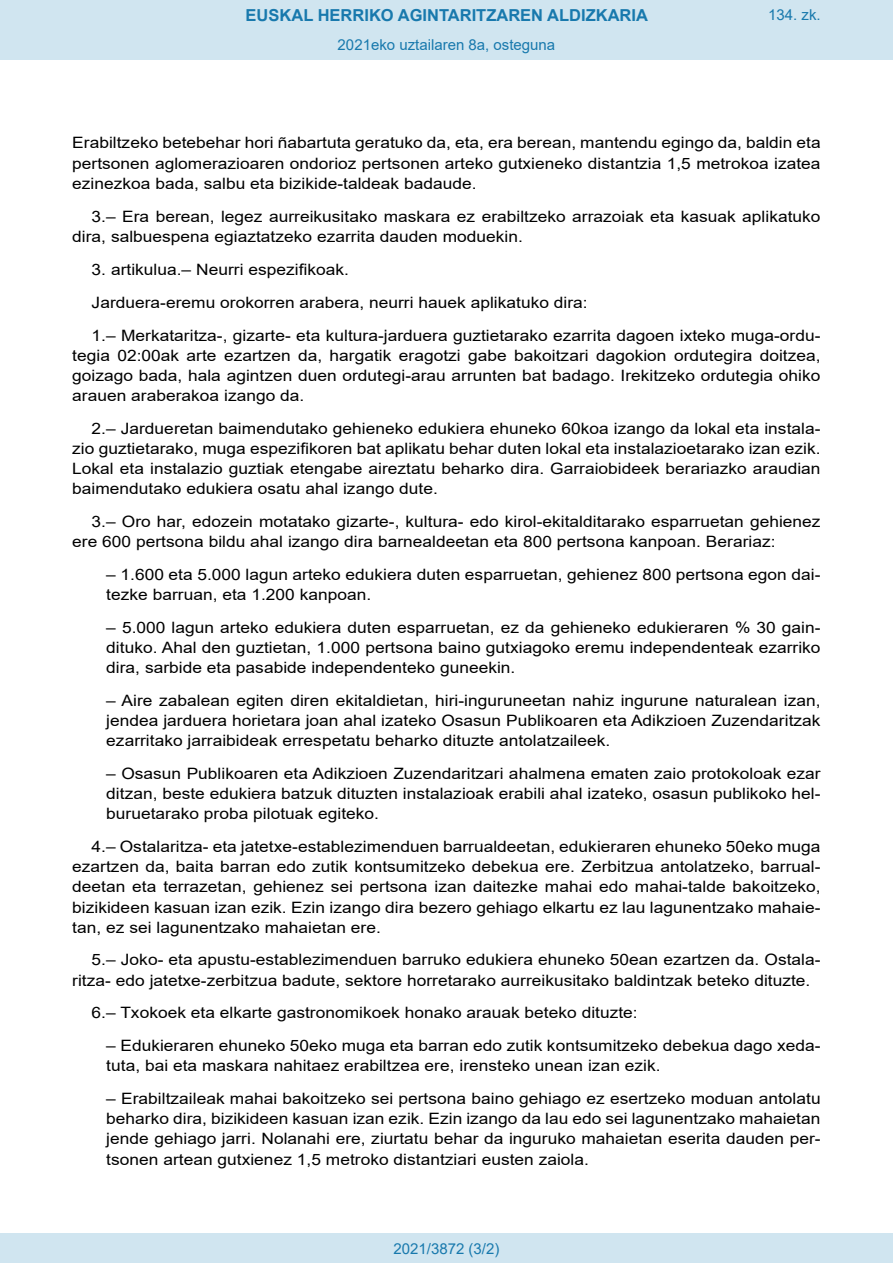
<style>
.page{position:relative;width:893px;height:1263px;background:#fff}
.page>*{position:absolute;margin:0;border:0;box-sizing:border-box;transform-origin:0 0}
.t1{font:700 16.5px "Arial";color:#1879ad}
.BOPVDetalle{font:15.6px/20.1px "Arial";color:#000;text-align:justify;scale:1.11 1}
.BOPVDetalle1{font:15.6px/20.1px "Arial";color:#000;text-align:justify;scale:1.11 1}
.Paginacion_Centro{font:15px "Arial";color:#1879ad}
</style>
<div class="page">
<div style="left:0;top:0;width:893px;height:60px;background:#d0e5f0"></div>
<div style="left:0;top:1233px;width:893px;height:30px;background:#d0e5f0"></div>
<p class="t1" style="left:246px;top:3px;width:404px">EUSKAL HERRIKO AGINTARITZAREN ALDIZKARIA</p>
<p class="Paginacion_Centro" style="left:338px;top:35px;width:219px">2021eko uztailaren 8a, osteguna</p>
<p class="Paginacion_Centro" style="left:768px;top:5px;width:54px">134. zk.</p>
<p class="BOPVDetalle" style="left:72px;top:132px;width:676px;line-height:20.5px">Erabiltzeko betebehar hori ñabartuta geratuko da, eta, era berean, mantendu egingo da, baldin eta pertsonen aglomerazioaren ondorioz pertsonen arteko gutxieneko distantzia 1,5 metrokoa izatea ezinezkoa bada, salbu eta bizikide-taldeak badaude.</p>
<p class="BOPVDetalle" style="left:72px;top:206px;width:676px;text-indent:19px">3.– Era berean, legez aurreikusitako maskara ez erabiltzeko arrazoiak eta kasuak aplikatuko dira, salbuespena egiaztatzeko ezarrita dauden moduekin.</p>
<p class="BOPVDetalle" style="left:92px;top:259px;width:233px">3. artikulua.– Neurri espezifikoak.</p>
<p class="BOPVDetalle" style="left:92px;top:292px;width:448px">Jarduera-eremu orokorren arabera, neurri hauek aplikatuko dira:</p>
<p class="BOPVDetalle" style="left:72px;top:325px;width:676px;text-indent:19px">1.– Merkataritza-, gizarte- eta kultura-jarduera guztietarako ezarrita dagoen ixteko muga-ordu&shy;tegia 02:00ak arte ezartzen da, hargatik eragotzi gabe bakoitzari dagokion ordutegira doitzea, goizago bada, hala agintzen duen ordutegi-arau arrunten bat badago. Irekitzeko ordutegia ohiko arauen araberakoa izango da.</p>
<p class="BOPVDetalle" style="left:72px;top:418px;width:676px;text-indent:19px">2.– Jardueretan baimendutako gehieneko edukiera ehuneko 60koa izango da lokal eta instala&shy;zio guztietarako, muga espezifikoren bat aplikatu behar duten lokal eta instalazioetarako izan ezik.<br>Lokal eta instalazio guztiak etengabe aireztatu beharko dira. Garraiobideek berariazko araudian baimendutako edukiera osatu ahal izango dute.</p>
<p class="BOPVDetalle" style="left:72px;top:511px;width:676px;text-indent:19px">3.– Oro har, edozein motatako gizarte-, kultura- edo kirol-ekitalditarako esparruetan gehienez ere 600 pertsona bildu ahal izango dira barnealdeetan eta 800 pertsona kanpoan. Berariaz:</p>
<p class="BOPVDetalle1" style="left:106px;top:564px;width:645px">– 1.600 eta 5.000 lagun arteko edukiera duten esparruetan, gehienez 800 pertsona egon dai&shy;tezke barruan, eta 1.200 kanpoan.</p>
<p class="BOPVDetalle1" style="left:106px;top:617px;width:645px">– 5.000 lagun arteko edukiera duten esparruetan, ez da gehieneko edukieraren % 30 gain&shy;dituko. Ahal den guztietan, 1.000 pertsona baino gutxiagoko eremu independenteak ezarriko dira, sarbide eta pasabide independenteko guneekin.</p>
<p class="BOPVDetalle1" style="left:106px;top:690px;width:645px">– Aire zabalean egiten diren ekitaldietan, hiri-inguruneetan nahiz ingurune naturalean izan, jendea jarduera horietara joan ahal izateko Osasun Publikoaren eta Adikzioen Zuzendaritzak ezarritako jarraibideak errespetatu beharko dituzte antolatzaileek.</p>
<p class="BOPVDetalle1" style="left:106px;top:763px;width:645px">– Osasun Publikoaren eta Adikzioen Zuzendaritzari ahalmena ematen zaio protokoloak ezar ditzan, beste edukiera batzuk dituzten instalazioak erabili ahal izateko, osasun publikoko hel&shy;buruetarako proba pilotuak egiteko.</p>
<p class="BOPVDetalle" style="left:72px;top:836px;width:676px;text-indent:19px">4.– Ostalaritza- eta jatetxe-establezimenduen barrualdeetan, edukieraren ehuneko 50eko muga ezartzen da, baita barran edo zutik kontsumitzeko debekua ere. Zerbitzua antolatzeko, barrual&shy;deetan eta terrazetan, gehienez sei pertsona izan daitezke mahai edo mahai-talde bakoitzeko, bizikideen kasuan izan ezik. Ezin izango dira bezero gehiago elkartu ez lau lagunentzako mahaie&shy;tan, ez sei lagunentzako mahaietan ere.</p>
<p class="BOPVDetalle" style="left:72px;top:950px;width:676px;text-indent:19px">5.– Joko- eta apustu-establezimenduen barruko edukiera ehuneko 50ean ezartzen da. Ostala&shy;ritza- edo jatetxe-zerbitzua badute, sektore horretarako aurreikusitako baldintzak beteko dituzte.</p>
<p class="BOPVDetalle" style="left:92px;top:1003px;width:493px">6.– Txokoek eta elkarte gastronomikoek honako arauak beteko dituzte:</p>
<p class="BOPVDetalle1" style="left:106px;top:1036px;width:645px">– Edukieraren ehuneko 50eko muga eta barran edo zutik kontsumitzeko debekua dago xeda&shy;tuta, bai eta maskara nahitaez erabiltzea ere, irensteko unean izan ezik.</p>
<p class="BOPVDetalle1" style="left:106px;top:1088px;width:645px">– Erabiltzaileak mahai bakoitzeko sei pertsona baino gehiago ez esertzeko moduan antolatu beharko dira, bizikideen kasuan izan ezik. Ezin izango da lau edo sei lagunentzako mahaietan jende gehiago jarri. Nolanahi ere, ziurtatu behar da inguruko mahaietan eserita dauden per&shy;tsonen artean gutxienez 1,5 metroko distantziari eusten zaiola.</p>
<p class="Paginacion_Centro" style="left:393px;top:1238px;width:107px">2021/3872 (3/2)</p>
</div>
